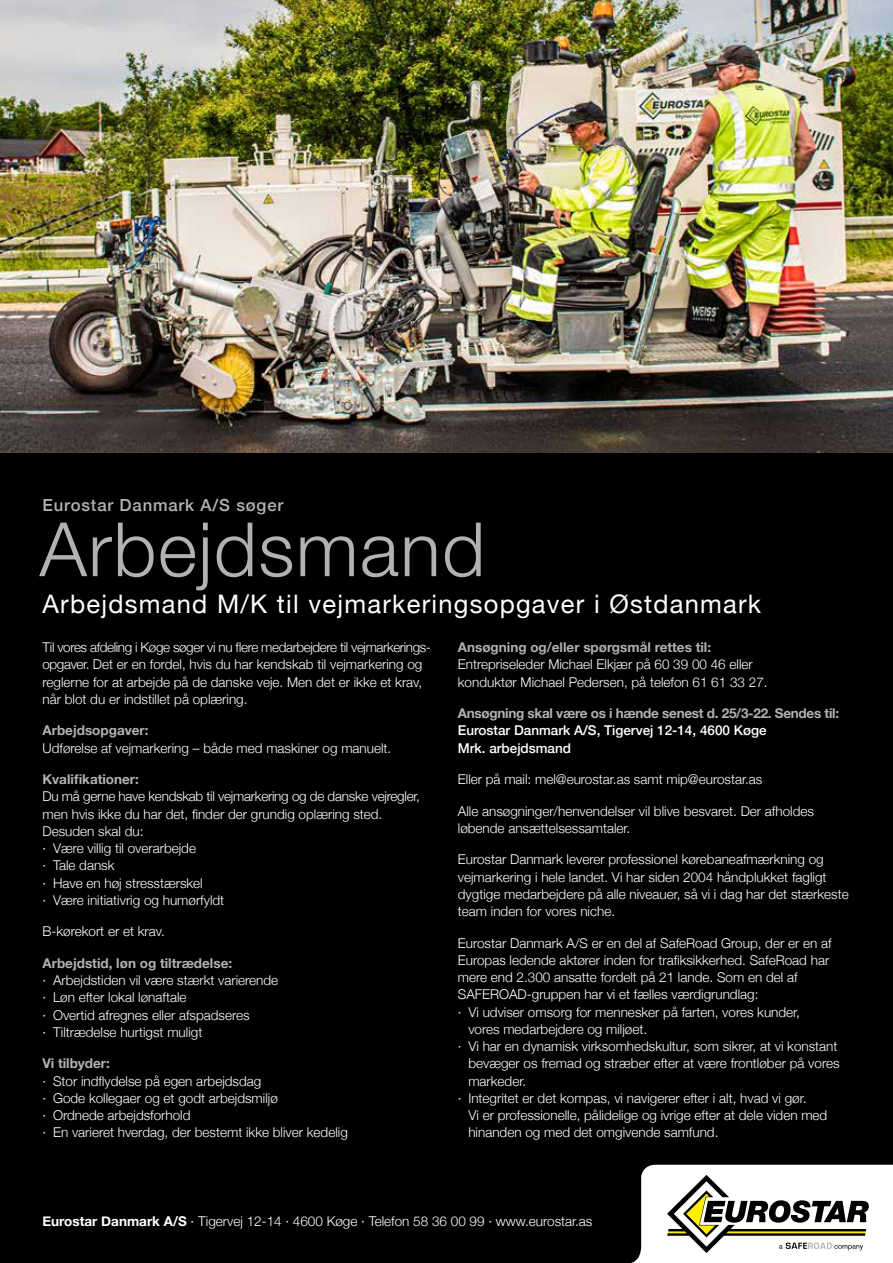
<style>
.page{position:relative;width:893px;height:1263px;background:#fff}
.page>*{position:absolute;margin:0;border:0;box-sizing:border-box;transform-origin:0 0}
.t1{font:300 75px "Helvetica Neue";letter-spacing:.02em;color:#b3b2b2}
.t2{font:25.5px "Helvetica Neue";letter-spacing:.05em;color:#fff}
.t3{font:500 16.65px "Helvetica Neue";letter-spacing:.05em;color:#b3b2b2}
.t4{font:300 13.5px/17.2px "Helvetica Neue";color:#fff}
.t5{font:700 13.5px "Helvetica Neue";color:#b3b2b2}
.t6{font:500 13.5px/17.2px "Helvetica Neue";color:#fff}
.t7{font:700 13.5px "Helvetica Neue";letter-spacing:-.02em;color:#b3b2b2}
.s1{font-weight:700}
</style>
<div class="page">
<div style="left:0;top:453px;width:893px;height:810px;background:#000"></div>
<svg style="left:667px;top:1175px;width:202px;height:78px"></svg>
<img style="left:0;top:0;width:893px;height:453px">
<p class="t3" style="left:43px;top:492px;width:242px">Eurostar Danmark A/S søger</p>
<h1 class="t1" style="left:40px;top:489px;width:447px">Arbejdsmand</h1>
<h2 class="t2" style="left:43px;top:586px;width:720px">Arbejdsmand M/K til vejmarkeringsopgaver i Østdanmark</h2>
<p class="t4" style="left:43px;top:637px;width:390px">Til vores afdeling i Køge søger vi nu flere medarbejdere til vejmarkerings&shy;opgaver. Det er en fordel, hvis du har kendskab til vejmarkering og reglerne for at arbejde på de danske veje. Men det er ikke et krav, når blot du er indstillet på oplæring.</p>
<p class="t5" style="left:43px;top:720px;width:108px">Arbejdsopgaver:</p>
<p class="t4" style="left:43px;top:738px;width:350px">Udførelse af vejmarkering – både med maskiner og manuelt.</p>
<p class="t5" style="left:43px;top:769px;width:98px">Kvalifikationer:</p>
<p class="t4" style="left:43px;top:787px;width:379px">Du må gerne have kendskab til vejmarkering og de danske vejregler, men hvis ikke du har det, finder der grundig oplæring sted.<br>Desuden skal du:<br>· Være villig til overarbejde<br>· Tale dansk<br>· Have en høj stresstærskel<br>· Være initiativrig og humørfyldt</p>
<p class="t4" style="left:43px;top:922px;width:124px">B-kørekort er et krav.</p>
<p class="t5" style="left:43px;top:952px;width:191px">Arbejdstid, løn og tiltrædelse:</p>
<p class="t4" style="left:43px;top:971px;width:237px">· Arbejdstiden vil være stærkt varierende · Løn efter lokal lønaftale<br>· Overtid afregnes eller afspadseres<br>· Tiltrædelse hurtigst muligt</p>
<p class="t5" style="left:43px;top:1053px;width:69px">Vi tilbyder:</p>
<p class="t4" style="left:43px;top:1071px;width:307px">· Stor indflydelse på egen arbejdsdag<br>· Gode kollegaer og et godt arbejdsmiljø<br>· Ordnede arbejdsforhold<br>· En varieret hverdag, der bestemt ikke bliver kedelig</p>
<p class="t5" style="left:458px;top:637px;width:255px">Ansøgning og/eller spørgsmål rettes til:</p>
<p class="t4" style="left:458px;top:655px;width:311px">Entrepriseleder Michael Elkjær på 60 39 00 46 eller konduktør Michael Pedersen, på telefon 61 61 33 27.</p>
<p class="t7" style="left:458px;top:703px;width:383px">Ansøgning skal være os i hænde senest d. 25/3-22. Sendes til:</p>
<p class="t6" style="left:458px;top:721px;width:310px">Eurostar Danmark A/S, Tigervej 12-14, 4600 Køge<br>Mrk. arbejdsmand</p>
<p class="t4" style="left:458px;top:770px;width:306px">Eller på mail: mel@eurostar.as samt mip@eurostar.as</p>
<p class="t4" style="left:458px;top:801px;width:358px">Alle ansøgninger/henvendelser vil blive besvaret. Der afholdes løbende ansættelsessamtaler.</p>
<p class="t4" style="left:458px;top:850px;width:392px">Eurostar Danmark leverer professionel kørebaneafmærkning og vejmarkering i hele landet. Vi har siden 2004 håndplukket fagligt dygtige medarbejdere på alle niveauer, så vi i dag har det stærkeste team inden for vores niche.</p>
<p class="t4" style="left:458px;top:933px;width:375px">Eurostar Danmark A/S er en del af SafeRoad Group, der er en af</p>
<p class="t4" style="left:458px;top:950px;width:373px">Europas ledende aktører inden for trafiksikkerhed. SafeRoad har</p>
<p class="t4" style="left:458px;top:968px;width:341px">mere end 2.300 ansatte fordelt på 21 lande. Som en del af</p>
<p class="t4" style="left:458px;top:985px;width:302px">SAFEROAD-gruppen har vi et fælles værdigrundlag:</p>
<p class="t4" style="left:458px;top:1002px;width:344px">· Vi udviser omsorg for mennesker på farten, vores kunder,</p>
<p class="t4" style="left:468px;top:1019px;width:180px">vores medarbejdere og miljøet.</p>
<p class="t4" style="left:458px;top:1037px;width:381px">· Vi har en dynamisk virksomhedskultur, som sikrer, at vi konstant</p>
<p class="t4" style="left:468px;top:1054px;width:373px">bevæger os fremad og stræber efter at være frontløber på vores</p>
<p class="t4" style="left:468px;top:1071px;width:59px">markeder.</p>
<p class="t4" style="left:458px;top:1088px;width:350px">· Integritet er det kompas, vi navigerer efter i alt, hvad vi gør.</p>
<p class="t4" style="left:468px;top:1106px;width:360px">Vi er professionelle, pålidelige og ivrige efter at dele viden med</p>
<p class="t4" style="left:468px;top:1123px;width:252px">hinanden og med det omgivende samfund.</p>
<p class="t4" style="left:43px;top:1211px;width:551px"><span class="s1">Eurostar Danmark A/S</span> · Tigervej 12-14 · 4600 Køge · Telefon 58 36 00 99 · www.eurostar.as</p>
</div>
